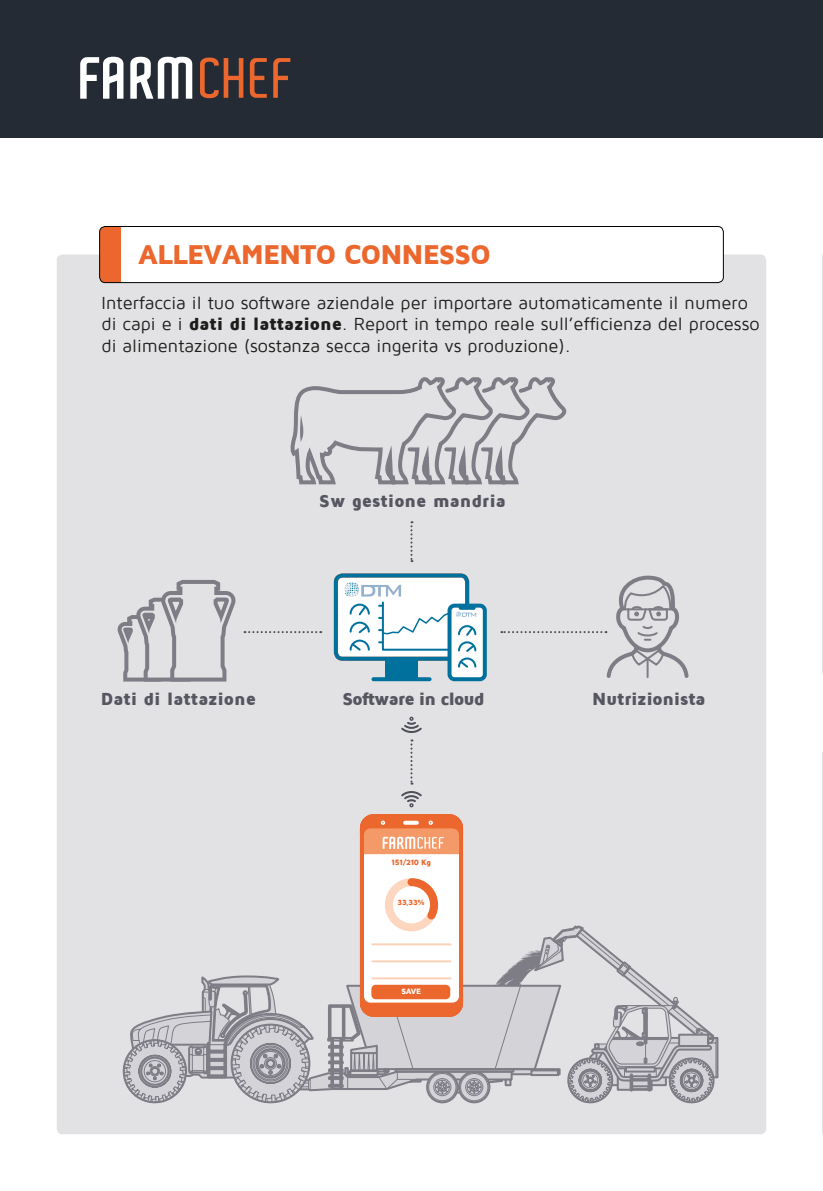
<style>
.page{position:relative;width:823px;height:1191px;background:#fff}
.page>*{position:absolute;margin:0;border:0;box-sizing:border-box;transform-origin:0 0}
.t1{font:900 28px "Maven Pro";letter-spacing:-.04em;color:#eb672d}
.t2{font:18px/21.6px "Maven Pro";color:#1d1d1b}
.t3{font:900 18px "Maven Pro";color:#565661}
.t4{font:900 18px "Maven Pro";letter-spacing:-.05em;color:#565661}
.t5{font:900 8px "Maven Pro";letter-spacing:-.065em;color:#ec672e}
.t6{font:900 8px "Maven Pro";color:#fff}
.s1{font-weight:900}
</style>
<div class="page">
<div style="left:57px;top:254px;width:708px;height:880px;background:#e2e1e4;border-radius:6px"></div>
<svg style="left:290px;top:377px;width:277px;height:108px"></svg>
<svg style="left:117px;top:580px;width:119px;height:101px"></svg>
<div style="left:362px;top:816px;width:99px;height:198px;background:#fff;border-radius:12px"></div>
<svg style="left:122px;top:874px;width:643px;height:260px"></svg>
<hr style="left:372px;top:943px;width:78px;height:2px;background:#fbd2b8">
<hr style="left:372px;top:960px;width:78px;height:2px;background:#fbd2b8">
<hr style="left:372px;top:977px;width:78px;height:2px;background:#fbd2b8">
<div style="left:335px;top:575px;width:132px;height:83px;background:#fff;border-radius:7px"></div>
<div style="left:333px;top:573px;width:136px;height:87px;border:4px solid #00719c;border-radius:7px"></div>
<hr style="left:373px;top:677px;width:56px;height:4px;background:#00719c">
<div style="left:449px;top:605px;width:35px;height:74px;background:#fff;border-radius:5px"></div>
<div style="left:447px;top:603px;width:39px;height:78px;border:4px solid #00719c;border-radius:5px"></div>
<svg style="left:344px;top:582px;width:133px;height:97px"></svg>
<hr style="left:822px;top:752px;width:1px;height:382px;background:#e2e1e4">
<div style="left:0;top:0;width:822px;height:137px;background:#242b35"></div>
<svg style="left:273px;top:58px;width:17px;height:40px"></svg>
<svg style="left:250px;top:58px;width:16px;height:40px"></svg>
<svg style="left:200px;top:58px;width:43px;height:40px"></svg>
<svg style="left:130px;top:57px;width:62px;height:42px"></svg>
<svg style="left:80px;top:57px;width:43px;height:42px"></svg>
<hr style="left:822px;top:254px;width:1px;height:420px;background:#e2e1e4">
<svg style="left:359px;top:791px;width:105px;height:63px"></svg>
<svg style="left:401px;top:716px;width:21px;height:17px"></svg>
<svg style="left:410px;top:739px;width:2px;height:45px"></svg>
<svg style="left:410px;top:521px;width:2px;height:41px"></svg>
<svg style="left:244px;top:631px;width:77px;height:2px"></svg>
<svg style="left:501px;top:575px;width:188px;height:103px"></svg>
<div style="left:100px;top:226px;width:623px;height:56px;background:#fff;border-radius:6px"></div>
<div style="left:100px;top:226px;width:20px;height:56px;background:#ec672e"></div>
<div style="left:99px;top:226px;width:624px;height:57px;border:1px solid #000;border-radius:6px"></div>
<h1 class="t1" style="left:138px;top:240px;width:355px">ALLEVAMENTO CONNESSO</h1>
<p class="t2" style="left:102px;top:292px;width:659px">Interfaccia il tuo software aziendale per importare automaticamente il numero di capi e i <span class="s1">dati di lattazione</span>. Report in tempo reale sull’efficienza del processo di alimentazione (sostanza secca ingerita vs produzione).</p>
<p class="t3" style="left:319px;top:491px;width:188px">Sw gestione mandria</p>
<p class="t3" style="left:101px;top:688px;width:157px">Dati di lattazione</p>
<p class="t4" style="left:342px;top:688px;width:143px">Software in cloud</p>
<p class="t3" style="left:592px;top:688px;width:115px">Nutrizionista</p>
<p class="t5" style="left:391px;top:857px;width:41px">151/210 Kg</p>
<p class="t5" style="left:397px;top:897px;width:29px">33,33%</p>
<p class="t6" style="left:401px;top:987px;width:21px">SAVE</p>
</div>
